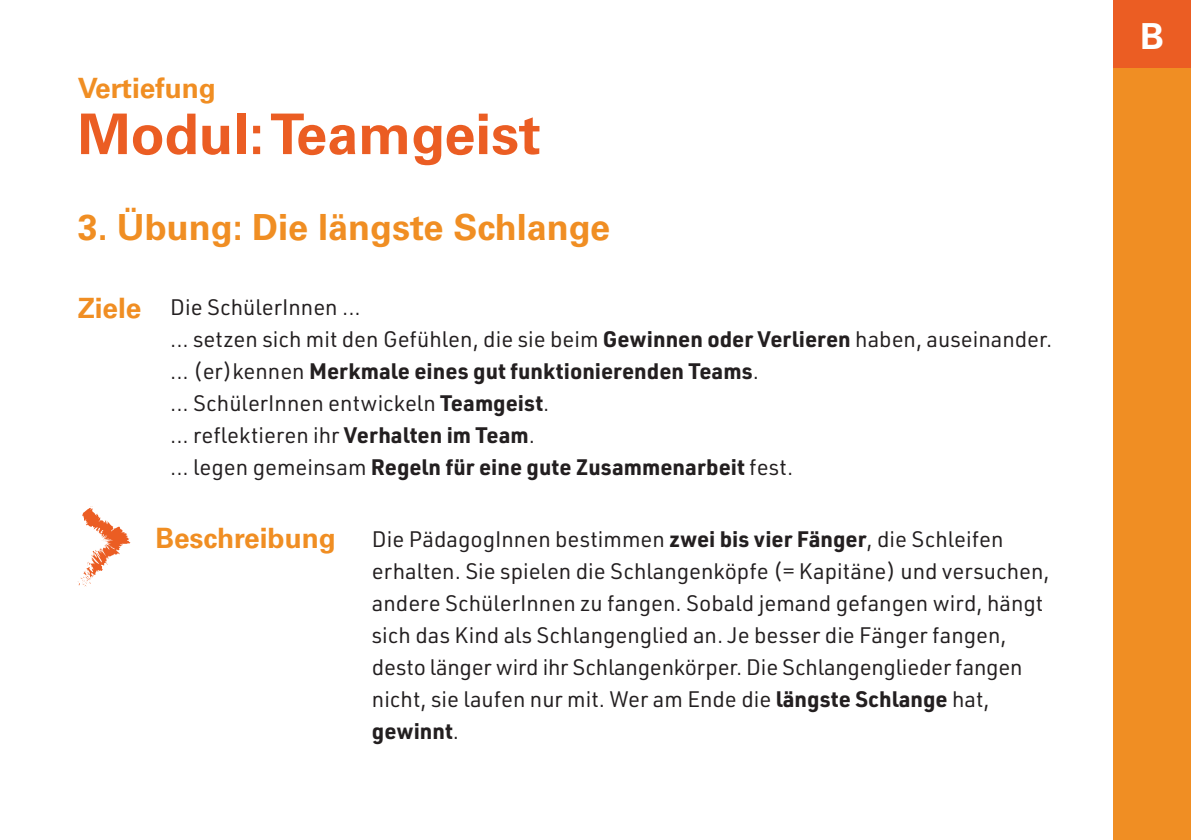
<style>
.page{position:relative;width:1191px;height:840px;background:#fff}
.page>*{position:absolute;margin:0;border:0;box-sizing:border-box;transform-origin:0 0}
.t1{font:700 56px "Univers LT Std";color:#eb5d23}
.t2{font:700 36px "Univers LT Std";color:#f08e23}
.t3{font:700 35.8px "Univers LT Std";color:#fff}
.t4{font:700 28px "Univers LT Std";color:#f08e23}
.t5{font:22px/32px "URWDIN";color:#231f20}
.s1{font-weight:700}
</style>
<div class="page">
<div style="left:1113px;top:0;width:78px;height:68px;background:#eb5d23"></div>
<div style="left:1113px;top:68px;width:78px;height:771px;background:#f08e23"></div>
<svg style="left:78px;top:506px;width:53px;height:81px"></svg>
<p class="t4" style="left:78px;top:71px;width:140px">Vertiefung</p>
<h1 class="t1" style="left:78px;top:101px;width:464px">Modul: Teamgeist</h1>
<h2 class="t2" style="left:78px;top:206px;width:534px">3. Übung: Die längste Schlange</h2>
<p class="t4" style="left:78px;top:292px;width:65px">Ziele</p>
<p class="t5" style="left:170px;top:290px;width:883px">Die SchülerInnen ...<br>... setzen sich mit den Gefühlen, die sie beim <span class="s1">Gewinnen oder Verlieren</span> haben, auseinander. ... (er)kennen <span class="s1">Merkmale eines gut funktionierenden Teams</span>.<br>... SchülerInnen entwickeln <span class="s1">Teamgeist</span>.<br>... reflektieren ihr <span class="s1">Verhalten im Team</span>.<br>... legen gemeinsam <span class="s1">Regeln für eine gute Zusammenarbeit</span> fest.</p>
<p class="t4" style="left:155px;top:522px;width:182px">Beschreibung</p>
<p class="t5" style="left:372px;top:522px;width:679px">Die PädagogInnen bestimmen <span class="s1">zwei bis vier Fänger</span>, die Schleifen erhalten. Sie spielen die Schlangenköpfe (= Kapitäne) und versuchen, andere SchülerInnen zu fangen. Sobald jemand gefangen wird, hängt sich das Kind als Schlangenglied an. Je besser die Fänger fangen, desto länger wird ihr Schlangenkörper. Die Schlangenglieder fangen nicht, sie laufen nur mit. Wer am Ende die <span class="s1">längste Schlange</span> hat, <span class="s1">gewinnt</span>.</p>
<h3 class="t3" style="left:1140px;top:16px;width:25px">B</h3>
</div>
